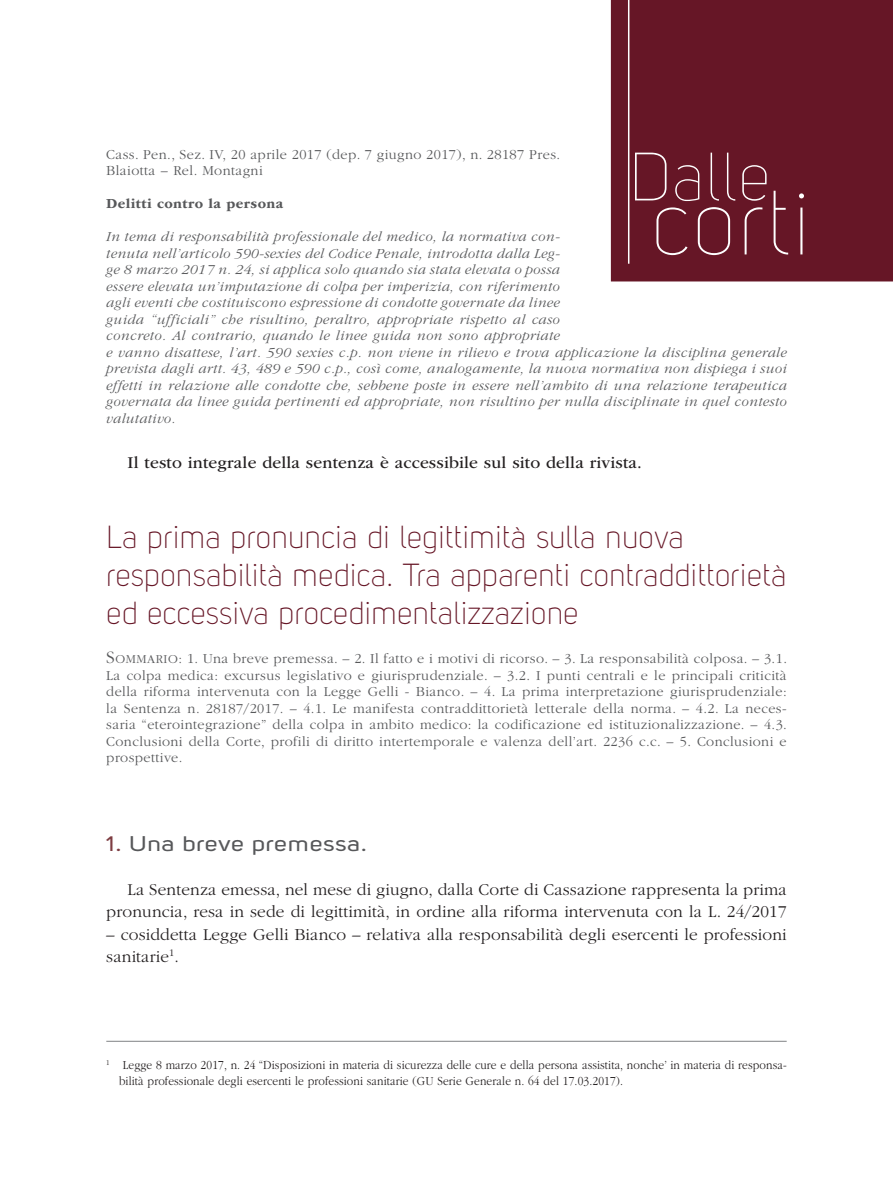
<style>
.page{position:relative;width:893px;height:1191px;background:#fff}
.page>*{position:absolute;margin:0;border:0;box-sizing:border-box;transform-origin:0 0}
.t1{font:90px "Uni Sans Thin";letter-spacing:.01em;color:#fff}
.t2{font:67.5px "Uni Sans Thin";letter-spacing:.01em;color:#fff}
.Titolo_Commento{font:31.5px/37.8px "Uni Sans Light";color:#661626}
.Paragrafo{font:21px "Uni Sans Regular";letter-spacing:.02em;color:#57585a;scale:1.25 1}
.testo{font:300 17.25px/22.5px "ITC Garamond Std";letter-spacing:.01em;color:#231f20;text-align:right}
.testo-2{font:17.25px "ITC Garamond Std";letter-spacing:.01em;color:#231f20}
.Apertura{font:italic 300 14.25px/16.5px "ITC Garamond Std";letter-spacing:.03em;color:#57585a}
.Sommario{font:300 14.25px/16.5px "ITC Garamond Std";letter-spacing:.03em;color:#57585a;text-align:justify}
.Apertura-2{font:300 14.25px/16.5px "ITC Garamond Std";letter-spacing:.03em;color:#57585a}
.Apertura-3{font:700 14.25px "ITC Garamond Std";letter-spacing:.03em;color:#57585a}
.note{font:300 12.75px/15.3px "ITC Garamond Std";letter-spacing:.01em;color:#231f20;scale:.9 1}
.s1{font-size:18px}
.s2{font-size:12.6px}
.s3{color:#7d3c41}
</style>
<div class="page">
<div style="left:611px;top:0;width:282px;height:281px;background:#661626"></div>
<hr style="left:628px;top:0;width:1px;height:264px;background:#fff">
<hr style="left:106px;top:1041px;width:681px;height:1px;background:#808285">
<p class="Apertura-2" style="left:106px;top:146px;width:455px">Cass. Pen., Sez. IV, 20 aprile 2017 (dep. 7 giugno 2017), n. 28187 Pres.<br>Blaiotta – Rel. Montagni</p>
<p class="Apertura-3" style="left:106px;top:196px;width:179px">Delitti contro la persona</p>
<p class="Apertura" style="left:106px;top:229px;width:682px">In tema di responsabilità professionale del medico, la normativa con-<br>tenuta nell’articolo 590-sexies del Codice Penale, introdotta dalla Leg-<br>ge 8 marzo 2017 n. 24, si applica solo quando sia stata elevata o possa<br>essere elevata un’imputazione di colpa per imperizia, con riferimento<br>agli eventi che costituiscono espressione di condotte governate da linee<br>guida “ufficiali” che risultino, peraltro, appropriate rispetto al caso<br>concreto. Al contrario, quando le linee guida non sono appropriate<br>e vanno disattese, l’art. 590 sexies c.p. non viene in rilievo e trova applicazione la disciplina generale prevista dagli artt. 43, 489 e 590 c.p., così come, analogamente, la nuova normativa non dispiega i suoi effetti in relazione alle condotte che, sebbene poste in essere nell’ambito di una relazione terapeutica governata da linee guida pertinenti ed appropriate, non risultino per nulla disciplinate in quel contesto valutativo.</p>
<p class="testo-2" style="left:128px;top:453px;width:516px">Il testo integrale della sentenza è accessibile sul sito della rivista.</p>
<h2 class="t2" style="left:629px;top:140px;width:143px">Dalle</h2>
<h1 class="t1" style="left:651px;top:174px;width:162px">corti</h1>
<p class="Titolo_Commento" style="left:106px;top:518px;width:682px">La prima pronuncia di legittimità sulla nuova responsabilità medica. Tra apparenti contraddittorietà ed eccessiva procedimentalizzazione</p>
<p class="Sommario" style="left:106px;top:650px;width:682px"><span class="s1">S</span><span class="s2">OMMARIO</span>: 1. Una breve premessa. – 2. Il fatto e i motivi di ricorso. – 3. La responsabilità colposa. – 3.1.<br>La colpa medica: excursus legislativo e giurisprudenziale. – 3.2. I punti centrali e le principali criticità della riforma intervenuta con la Legge Gelli - Bianco. – 4. La prima interpretazione giurisprudenziale: la Sentenza n. 28187/2017. – 4.1. Le manifesta contraddittorietà letterale della norma. – 4.2. La neces&shy;saria “eterointegrazione” della colpa in ambito medico: la codificazione ed istituzionalizzazione. – 4.3.<br>Conclusioni della Corte, profili di diritto intertemporale e valenza dell’art. 2236 c.c. – 5. Conclusioni e prospettive.</p>
<p class="Paragrafo" style="left:106px;top:831px;width:210px"><span class="s3">1.</span> Una breve premessa.</p>
<p class="testo" style="left:106px;top:878px;width:682px">La Sentenza emessa, nel mese di giugno, dalla Corte di Cassazione rappresenta la prima pronuncia, resa in sede di legittimità, in ordine alla riforma intervenuta con la L. 24/2017</p>
<p class="testo" style="left:106px;top:923px;width:682px;text-align:left">– cosiddetta Legge Gelli Bianco – relativa alla responsabilità degli esercenti le professioni sanitarie<sup>1</sup>.</p>
<p class="note" style="left:119px;top:1057px;width:743px;text-indent:-13px"><sup>1</sup> Legge 8 marzo 2017, n. 24 “Disposizioni in materia di sicurezza delle cure e della persona assistita, nonche’ in materia di responsa&shy;bilità professionale degli esercenti le professioni sanitarie (GU Serie Generale n. 64 del 17.03.2017).</p>
</div>
